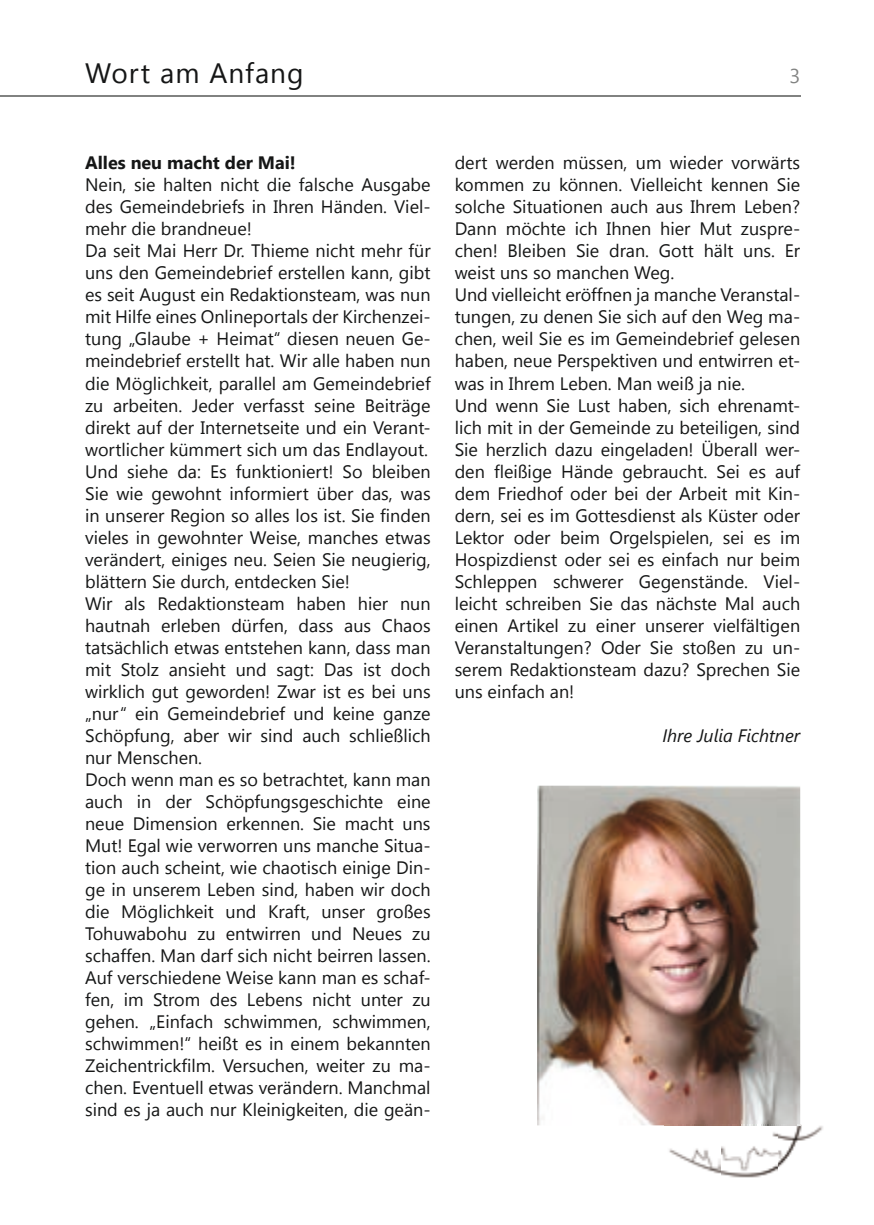
<style>
.page{position:relative;width:874px;height:1225px;background:#fff}
.page>*{position:absolute;margin:0;border:0;box-sizing:border-box;transform-origin:0 0}
.t1{font:28px "Segoe UI";letter-spacing:.035em;color:#151616}
.t2{font:20px "Segoe UI";color:#818281}
.t3{font:18px/22px "Segoe UI";color:#151616}
.t4{font:700 18px "Segoe UI";color:#151616}
.t5{font:italic 18px "Segoe UI";color:#151616}
</style>
<div class="page">
<img style="left:537px;top:785px;width:262px;height:340px">
<img style="left:664px;top:1124px;width:159px;height:54px">
<img style="left:664px;top:1124px;width:135px;height:1px">
<hr style="left:0;top:96px;width:799px;height:1px;background:#818281">
<h1 class="t1" style="left:85px;top:54px;width:220px">Wort am Anfang</h1>
<p class="t2" style="left:789px;top:62px;width:12px">3</p>
<p class="t4" style="left:85px;top:150px;width:212px">Alles neu macht der Mai!</p>
<p class="t3" style="left:85px;top:173px;width:347px">Nein, sie halten nicht die falsche Ausgabe des Gemeindebriefs in Ihren Händen. Viel&shy;mehr die brandneue!<br>Da seit Mai Herr Dr. Thieme nicht mehr für uns den Gemeindebrief erstellen kann, gibt es seit August ein Redaktionsteam, was nun mit Hilfe eines Onlineportals der Kirchenzei&shy;tung „Glaube + Heimat“ diesen neuen Ge&shy;meindebrief erstellt hat. Wir alle haben nun die Möglichkeit, parallel am Gemeindebrief zu arbeiten. Jeder verfasst seine Beiträge direkt auf der Internetseite und ein Verant&shy;wortlicher kümmert sich um das Endlayout.<br>Und siehe da: Es funktioniert! So bleiben Sie wie gewohnt informiert über das, was in unserer Region so alles los ist. Sie finden vieles in gewohnter Weise, manches etwas verändert, einiges neu. Seien Sie neugierig, blättern Sie durch, entdecken Sie!<br>Wir als Redaktionsteam haben hier nun hautnah erleben dürfen, dass aus Chaos tatsächlich etwas entstehen kann, dass man mit Stolz ansieht und sagt: Das ist doch wirklich gut geworden! Zwar ist es bei uns „nur“ ein Gemeindebrief und keine ganze Schöpfung, aber wir sind auch schließlich nur Menschen.<br>Doch wenn man es so betrachtet, kann man auch in der Schöpfungsgeschichte eine neue Dimension erkennen. Sie macht uns Mut! Egal wie verworren uns manche Situa&shy;tion auch scheint, wie chaotisch einige Din&shy;ge in unserem Leben sind, haben wir doch die Möglichkeit und Kraft, unser großes Tohuwabohu zu entwirren und Neues zu schaffen. Man darf sich nicht beirren lassen.<br>Auf verschiedene Weise kann man es schaf&shy;fen, im Strom des Lebens nicht unter zu gehen. „Einfach schwimmen, schwimmen, schwimmen!“ heißt es in einem bekannten Zeichentrickfilm. Versuchen, weiter zu ma&shy;chen. Eventuell etwas verändern. Manchmal sind es ja auch nur Kleinigkeiten, die geän-</p>
<p class="t3" style="left:454px;top:151px;width:347px">dert werden müssen, um wieder vorwärts kommen zu können. Vielleicht kennen Sie solche Situationen auch aus Ihrem Leben?<br>Dann möchte ich Ihnen hier Mut zuspre&shy;chen! Bleiben Sie dran. Gott hält uns. Er weist uns so manchen Weg.<br>Und vielleicht eröffnen ja manche Veranstal&shy;tungen, zu denen Sie sich auf den Weg ma&shy;chen, weil Sie es im Gemeindebrief gelesen haben, neue Perspektiven und entwirren et&shy;was in Ihrem Leben. Man weiß ja nie.<br>Und wenn Sie Lust haben, sich ehrenamt&shy;lich mit in der Gemeinde zu beteiligen, sind Sie herzlich dazu eingeladen! Überall wer&shy;den fleißige Hände gebraucht. Sei es auf dem Friedhof oder bei der Arbeit mit Kin&shy;dern, sei es im Gottesdienst als Küster oder Lektor oder beim Orgelspielen, sei es im Hospizdienst oder sei es einfach nur beim Schleppen schwerer Gegenstände. Viel&shy;leicht schreiben Sie das nächste Mal auch einen Artikel zu einer unserer vielfältigen Veranstaltungen? Oder Sie stoßen zu un&shy;serem Redaktionsteam dazu? Sprechen Sie uns einfach an!</p>
<p class="t5" style="left:662px;top:722px;width:139px">Ihre Julia Fichtner</p>
</div>
